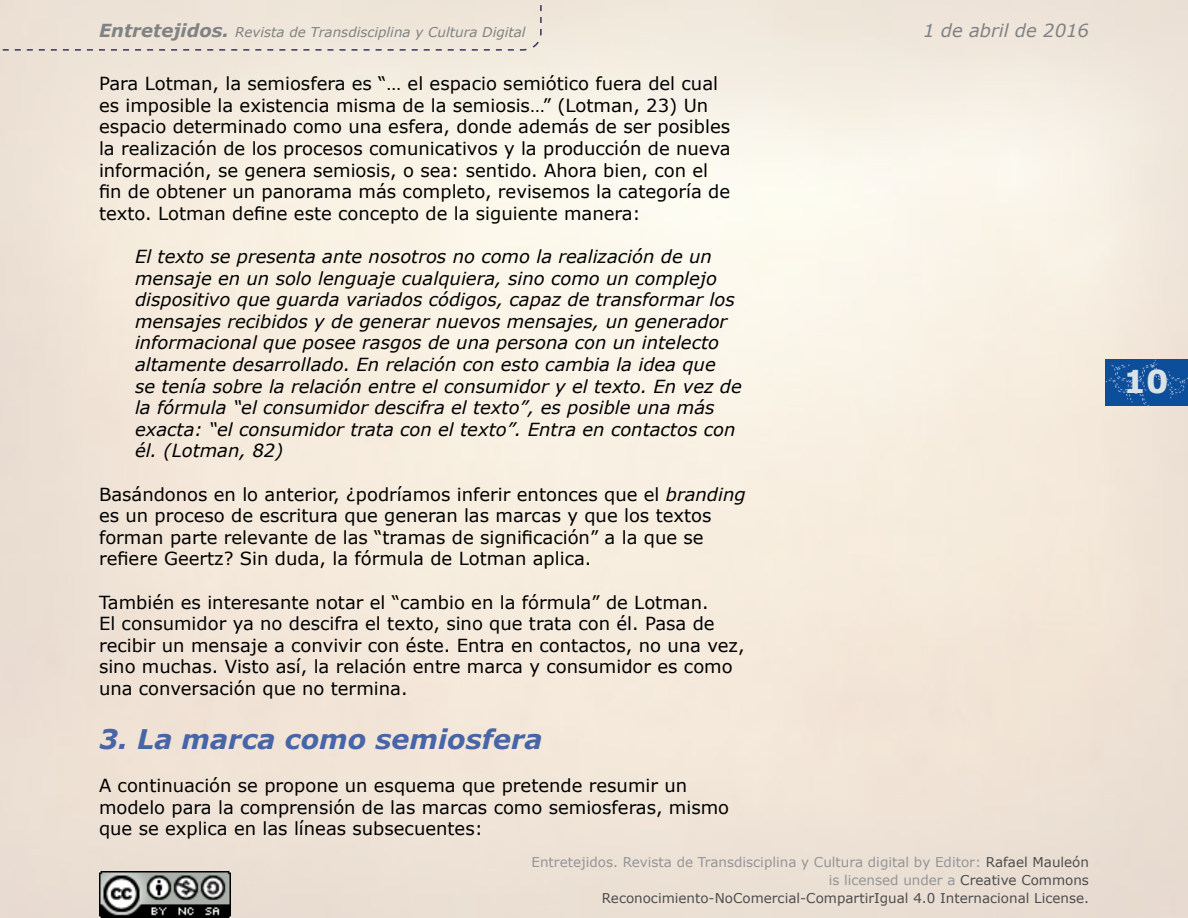
<style>
.page{position:relative;width:1188px;height:918px;background:#fff}
.page>*{position:absolute;margin:0;border:0;box-sizing:border-box;transform-origin:0 0}
.t1{font:700 31.5px "Verdana";color:#d8e2e7}
.t2{font:italic 700 27px "Verdana";color:#4865a7}
.t3{font:18px/21.6px "Verdana";color:#000}
.t4{font:italic 18px/21.6px "Verdana";color:#000}
.t5{font:italic 18px "Verdana";color:#808285}
.t6{font:13.5px/18px "Verdana";color:#4d4d4f;text-align:right}
.t7{font:italic 13.5px "Verdana";color:#808285}
.s1{font-weight:700;font-size:18px}
.s2{font-style:italic}
.s3{color:#939598}
</style>
<div class="page">
<img style="left:0;top:0;width:1188px;height:918px">
<img style="left:99px;top:872px;width:132px;height:46px">
<svg style="left:1105px;top:359px;width:83px;height:48px;background:#18569d"></svg>
<div style="left:0;top:0;width:542px;height:51px;background:#eee5d8"></div>
<p class="t7" style="left:99px;top:23px;width:428px"><span class="s1">Entretejidos.</span> Revista de Transdisciplina y Cultura Digital</p>
<p class="t5" style="left:923px;top:18px;width:168px">1 de abril de 2016</p>
<p class="t3" style="left:99px;top:73px;width:633px">Para Lotman, la semiosfera es “… el espacio semiótico fuera del cual es imposible la existencia misma de la semiosis…” (Lotman, 23) Un espacio determinado como una esfera, donde además de ser posibles la realización de los procesos comunicativos y la producción de nueva información, se genera semiosis, o sea: sentido. Ahora bien, con el fin de obtener un panorama más completo, revisemos la categoría de texto. Lotman define este concepto de la siguiente manera:</p>
<p class="t4" style="left:135px;top:246px;width:608px">El texto se presenta ante nosotros no como la realización de un mensaje en un solo lenguaje cualquiera, sino como un complejo dispositivo que guarda variados códigos, capaz de transformar los mensajes recibidos y de generar nuevos mensajes, un generador informacional que posee rasgos de una persona con un intelecto altamente desarrollado. En relación con esto cambia la idea que<br>se tenía sobre la relación entre el consumidor y el texto. En vez de la fórmula “el consumidor descifra el texto”, es posible una más exacta: “el consumidor trata con el texto”. Entra en contactos con él. (Lotman, 82)</p>
<p class="t3" style="left:99px;top:483px;width:648px">Basándonos en lo anterior, ¿podríamos inferir entonces que el <span class="s2">branding </span>es un proceso de escritura que generan las marcas y que los textos forman parte relevante de las “tramas de significación” a la que se refiere Geertz? Sin duda, la fórmula de Lotman aplica.</p>
<p class="t3" style="left:99px;top:591px;width:647px">También es interesante notar el “cambio en la fórmula” de Lotman.<br>El consumidor ya no descifra el texto, sino que trata con él. Pasa de recibir un mensaje a convivir con éste. Entra en contactos, no una vez, sino muchas. Visto así, la relación entre marca y consumidor es como una conversación que no termina.</p>
<h2 class="t2" style="left:99px;top:720px;width:445px">3. La marca como semiosfera</h2>
<p class="t3" style="left:99px;top:775px;width:632px">A continuación se propone un esquema que pretende resumir un modelo para la comprensión de las marcas como semiosferas, mismo que se explica en las líneas subsecuentes:</p>
<p class="t6" style="left:532px;top:853px;width:559px"><span class="s3">Entretejidos. Revista de Transdisciplina y Cultura digital by Editor:</span> Rafael Mauleón <span class="s3">is licensed under a</span> Creative Commons<br>Reconocimiento-NoComercial-CompartirIgual 4.0 Internacional License.</p>
<h1 class="t1" style="left:1124px;top:359px;width:46px">10</h1>
</div>
